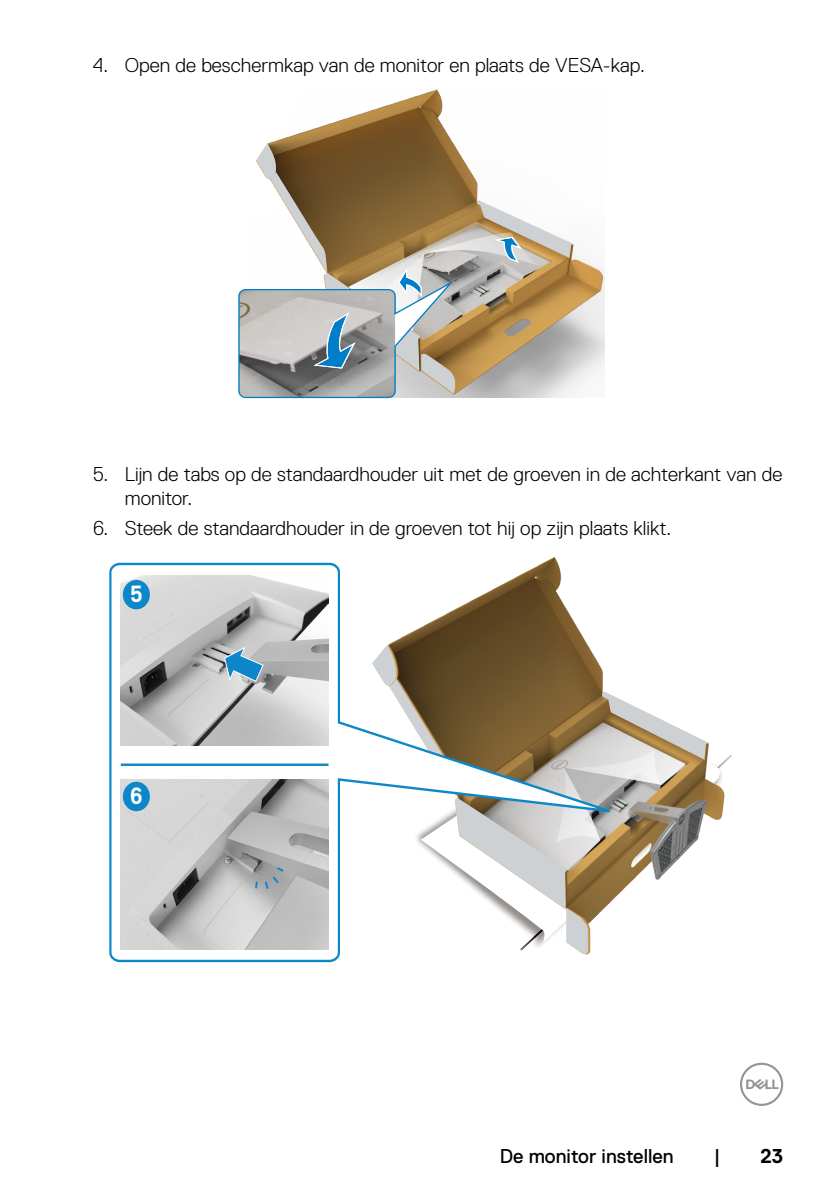
<style>
.page{position:relative;width:840px;height:1191px;background:#fff}
.page>*{position:absolute;margin:0;border:0;box-sizing:border-box;transform-origin:0 0}
.t1{font:300 20px/24px "Dell Replica";color:#000}
.t2{font:20px "Dell Replica";color:#000}
.t3{font:700 20px "Dell Replica";color:#000}
</style>
<div class="page">
<svg style="left:740px;top:1062px;width:42px;height:44px"></svg>
<img style="left:269px;top:89px;width:335px;height:303px">
<svg style="left:238px;top:143px;width:335px;height:256px"></svg>
<img style="left:547px;top:557px;width:179px;height:263px">
<svg style="left:632px;top:644px;width:76px;height:237px"></svg>
<svg style="left:109px;top:561px;width:523px;height:402px"></svg>
<hr style="left:121px;top:763px;width:207px;height:3px;background:#0c87c9">
<div style="left:123px;top:580px;width:27px;height:29px;background:#0c87c9;border-radius:50%"></div>
<div style="left:123px;top:781px;width:27px;height:30px;background:#0c87c9;border-radius:50%"></div>
<p class="t1" style="left:93px;top:53px;width:553px">4. Open de beschermkap van de monitor en plaats de VESA-kap.</p>
<p class="t1" style="left:125px;top:462px;width:658px;text-indent:-32px">5. Lijn de tabs op de standaardhouder uit met de groeven in de achterkant van de monitor.</p>
<p class="t1" style="left:93px;top:516px;width:579px">6. Steek de standaardhouder in de groeven tot hij op zijn plaats klikt.</p>
<p class="t2" style="left:499px;top:1144px;width:175px">De monitor instellen</p>
<p class="t2" style="left:713px;top:1144px;width:8px">|</p>
<p class="t3" style="left:760px;top:1144px;width:24px">23</p>
</div>
